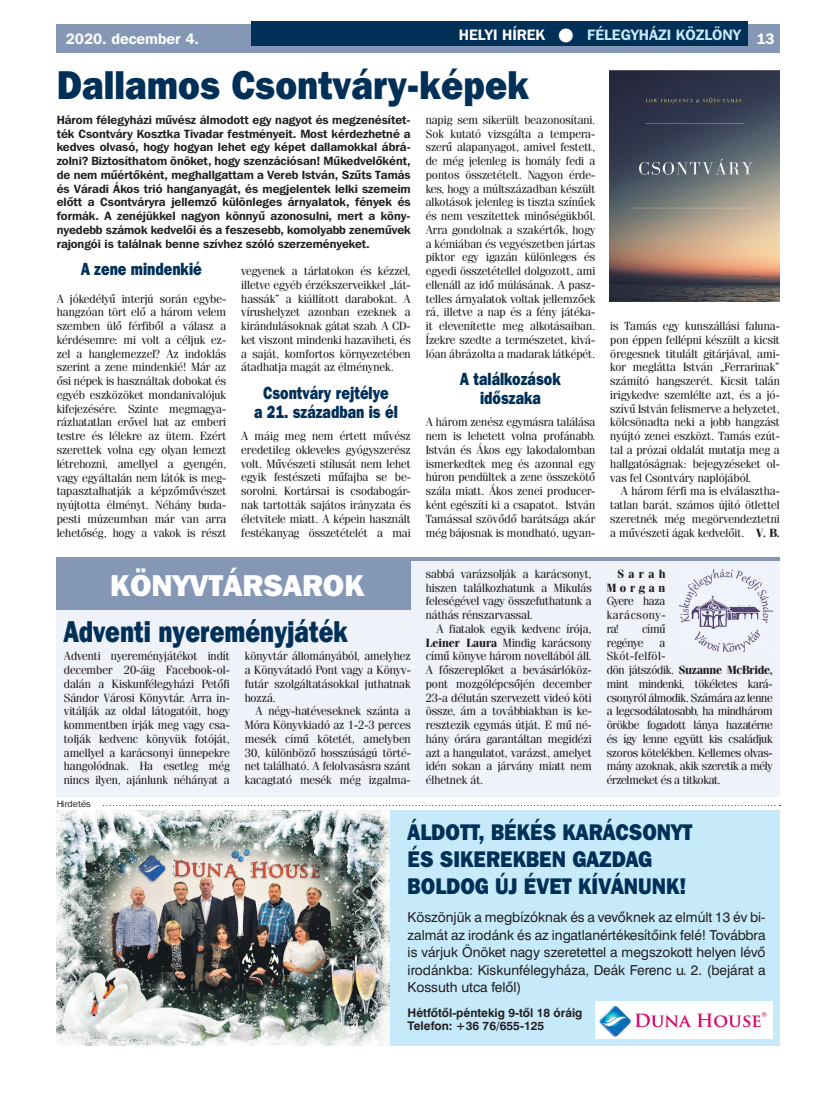
<style>
.page{position:relative;width:833px;height:1099px;background:#fff}
.page>*{position:absolute;margin:0;border:0;box-sizing:border-box;transform-origin:0 0}
.t1{font:40px "Franklin Gothic Hv PFL";color:#002f57;scale:.9 1}
.t2{font:30px "Franklin Gothic Hv PFL";color:#002f57;scale:.8 1}
.t3{font:30px "Franklin Gothic Hv PFL";color:#fff}
.t4{font:22.5px/27px "Franklin Gothic Hv PFL";color:#002f57;scale:.9 1}
.t5{font:17.5px/18.8px "Franklin Gothic Hv PFL";color:#002f57;text-align:center;scale:.8 1}
.t6{font:700 15px "Franklin Gothic PFL";color:#c6eafa}
.t7{font:700 15px "Franklin Gothic PFL";color:#fff}
.t8{font:13.75px/17.5px "Swiss 721 PFL";color:#231f20;text-align:justify}
.t9{font:11.88px/13.8px "Fenice PFL";color:#231f20;text-align:justify}
.t10{font:700 11.88px/13.8px "Franklin Gothic PFL";color:#231f20;text-align:justify}
.t11{font:11.88px/13.8px "Fenice PFL";letter-spacing:-.02em;color:#231f20}
.t12{font:700 11.88px/13.8px "Swiss 721 PFL";color:#231f20}
.t13{font:700 11.88px/13.8px "Fenice PFL";letter-spacing:.31em;color:#231f20;text-align:right}
.t14{font:9.5px "Franklin Gothic PFL";color:#231f20;scale:1.05 1}
.s1{color:#fff}
.s2{font-weight:700}
</style>
<div class="page">
<div style="left:57px;top:25px;width:723px;height:28px;background:#8498b6"></div>
<div style="left:252px;top:21px;width:496px;height:25px;background:#002f57"></div>
<div style="left:57px;top:810px;width:723px;height:235px;background:#c6eafa"></div>
<img style="left:57px;top:810px;width:333px;height:235px">
<img style="left:595px;top:1001px;width:177px;height:37px">
<div style="left:57px;top:560px;width:723px;height:236px;background:#eff2f9"></div>
<div style="left:57px;top:560px;width:354px;height:50px;background:#8498b6"></div>
<img style="left:679px;top:569px;width:93px;height:82px">
<hr style="left:57px;top:557px;width:723px;height:3px;background:#8498b6">
<svg style="left:103px;top:805px;width:677px;height:1px"></svg>
<img style="left:609px;top:71px;width:171px;height:230px">
<p class="t7" style="left:66px;top:29px;width:135px">2020. december 4.</p>
<p class="t6" style="left:459px;top:25px;width:317px"><span class="s1">HELYI HÍREK</span> <span class="s1">●</span> FÉLEGYHÁZI KÖZLÖNY <span class="s1">13</span></p>
<h1 class="t1" style="left:57px;top:59px;width:526px">Dallamos Csontváry-képek</h1>
<p class="t10" style="left:57px;top:112px;width:355px">Három félegyházi művész álmodott egy nagyot és megzenésítet&shy;ték Csontváry Kosztka Tivadar festményeit. Most kérdezhetné a kedves olvasó, hogy hogyan lehet egy képet dallamokkal ábrá&shy;zolni? Biztosíthatom önöket, hogy szenzációsan! Műkedvelőként, de nem műértőként, meghallgattam a Vereb István, Szűts Tamás és Váradi Ákos trió hanganyagát, és megjelentek lelki szemeim előtt a Csontváryra jellemző különleges árnyalatok, fények és formák. A zenéjükkel nagyon könnyű azonosulni, mert a köny&shy;nyedebb számok kedvelői és a feszesebb, komolyabb zeneművek rajongói is találnak benne szívhez szóló szerzeményeket.</p>
<h3 class="t5" style="left:81px;top:259px;width:152px">A zene mindenkié</h3>
<p class="t9" style="left:57px;top:291px;width:171px">A jókedélyű interjú során egybe&shy;hangzóan tört elő a három velem szemben ülő férfiből a válasz a kérdésemre: mi volt a céljuk ez&shy;zel a hanglemezzel? Az indoklás szerint a zene mindenkié! Már az ősi népek is használtak dobokat és egyéb eszközöket mondanivalójuk kifejezésére. Szinte megmagya&shy;rázhatatlan erővel hat az emberi testre és lélekre az ütem. Ezért szerettek volna egy olyan lemezt létrehozni, amellyel a gyengén, vagy egyáltalán nem látók is meg&shy;tapasztalhatják a képzőművészet nyújtotta élményt. Néhány buda&shy;pesti múzeumban már van arra lehetőség, hogy a vakok is részt</p>
<p class="t9" style="left:426px;top:113px;width:171px">napig sem sikerült beazonosítani.<br>Sok kutató vizsgálta a tempera&shy;szerű alapanyagot, amivel festett, de még jelenleg is homály fedi a pontos összetételt. Nagyon érde&shy;kes, hogy a múltszázadban készült alkotások jelenleg is tiszta színűek és nem veszítettek minőségükből.<br>Arra gondolnak a szakértők, hogy a kémiában és vegyészetben jártas piktor egy igazán különleges és egyedi összetétellel dolgozott, ami ellenáll az idő múlásának. A pasz&shy;telles árnyalatok voltak jellemzőek rá, illetve a nap és a fény játéka&shy;it elevenítette meg alkotásaiban.<br>Ízekre szedte a természetet, kivá&shy;lóan ábrázolta a madarak látképét.</p>
<h3 class="t5" style="left:460px;top:369px;width:127px">A találkozások időszaka</h3>
<p class="t9" style="left:426px;top:415px;width:171px">A három zenész egymásra találása nem is lehetett volna profánabb.<br>István és Ákos egy lakodalomban ismerkedtek meg és azonnal egy húron pendültek a zene összekötő szála miatt. Ákos zenei producer&shy;ként egészíti ki a csapatot. István Tamással szövődő barátsága akár még bájosnak is mondható, ugyan-</p>
<p class="t9" style="left:241px;top:264px;width:171px">vegyenek a tárlatokon és kézzel, illetve egyéb érzékszerveikkel „lát&shy;hassák” a kiállított darabokat. A vírushelyzet azonban ezeknek a kirándulásoknak gátat szab. A CD&shy;ket viszont mindenki hazaviheti, és a saját, komfortos környezetében átadhatja magát az élménynek.</p>
<h3 class="t5" style="left:254px;top:383px;width:181px">Csontváry rejtélye<br>a 21. században is él</h3>
<p class="t9" style="left:241px;top:429px;width:171px">A máig meg nem értett művész eredetileg okleveles gyógyszerész volt. Művészeti stílusát nem lehet egyik festészeti műfajba se be&shy;sorolni. Kortársai is csodabogár&shy;nak tartották sajátos irányzata és életvitele miatt. A képein használt festékanyag összetételét a mai</p>
<h2 class="t3" style="left:110px;top:566px;width:255px">KÖNYVTÁRSAROK</h2>
<h2 class="t2" style="left:64px;top:611px;width:357px">Adventi nyereményjáték</h2>
<p class="t9" style="left:64px;top:649px;width:167px">Adventi nyereményjátékot indít december 20-áig Facebook-ol&shy;dalán a Kiskunfélegyházi Petőfi Sándor Városi Könyvtár. Arra in&shy;vitálják az oldal látogatóit, hogy kommentben írják meg vagy csa&shy;tolják kedvenc könyvük fotóját, amellyel a karácsonyi ünnepekre hangolódnak. Ha esetleg még nincs ilyen, ajánlunk néhányat a</p>
<p class="t9" style="left:245px;top:649px;width:167px">könyvtár állományából, amelyhez a Könyvátadó Pont vagy a Könyv&shy;futár szolgáltatásokkal juthatnak hozzá.</p>
<p class="t9" style="left:245px;top:704px;width:167px;text-indent:11px">A négy-hatéveseknek szánta a Móra Könyvkiadó az 1-2-3 perces mesék című kötetét, amelyben 30, különböző hosszúságú törté&shy;net található. A felolvasásra szánt kacagtató mesék még izgalma-</p>
<p class="t14" style="left:57px;top:799px;width:34px">Hirdetés</p>
<p class="t9" style="left:426px;top:566px;width:167px">sabbá varázsolják a karácsonyt, hiszen találkozhatunk a Mikulás feleségével vagy összefuthatunk a náthás rénszarvassal.</p>
<p class="t9" style="left:426px;top:621px;width:167px;text-indent:11px">A fiatalok egyik kedvenc írója, <span class="s2">Leiner Laura</span> Mindig karácsony című könyve három novellából áll.<br>A főszereplőket a bevásárlóköz&shy;pont mozgólépcsőjén december 23-a délután szervezett videó köti össze, ám a továbbiakban is ke&shy;resztezik egymás útját. E mű né&shy;hány órára garantáltan megidézi azt a hangulatot, varázst, amelyet idén sokan a járvány miatt nem élhetnek át.</p>
<p class="t9" style="left:610px;top:319px;width:171px">is Tamás egy kunszállási faluna&shy;pon éppen fellépni készült a kicsit öregesnek titulált gitárjával, ami&shy;kor meglátta István „Ferrarinak” számító hangszerét. Kicsit talán irigykedve szemlélte azt, és a jó&shy;szívű István felismerve a helyzetet, kölcsönadta neki a jobb hangzást nyújtó zenei eszközt. Tamás ezút&shy;tal a prózai oldalát mutatja meg a hallgatóságnak: bejegyzéseket ol&shy;vas fel Csontváry naplójából.</p>
<p class="t9" style="left:610px;top:484px;width:171px;text-indent:11px">A három férfi ma is elválasztha&shy;tatlan barát, számos újító ötlettel szeretnék még megörvendeztetni a művészeti ágak kedvelőit. <span class="s2">V. B.</span></p>
<p class="t13" style="left:607px;top:566px;width:60px">Sarah<br>Morgan</p>
<p class="t9" style="left:607px;top:594px;width:60px">Gyere haza karácsony&shy;ra!</p>
<p class="t11" style="left:607px;top:621px;width:60px;text-indent:35px">című regénye</p>
<p class="t11" style="left:607px;top:635px;width:167px;text-indent:53px">a<br>Skót-felföl-<br>dön játszódik. <span class="s2">Suzanne McBride, </span>mint mindenki, tökéletes kará&shy;csonyról álmodik. Számára az lenne a legcsodálatosabb, ha mindhárom örökbe fogadott lánya hazatérne és így lenne együtt kis családjuk szoros kötelékben. Kellemes olvas&shy;mány azoknak, akik szeretik a mély érzelmeket és a titkokat.</p>
<h3 class="t4" style="left:407px;top:818px;width:318px">ÁLDOTT, BÉKÉS KARÁCSONYT<br>ÉS SIKEREKBEN GAZDAG<br>BOLDOG ÚJ ÉVET KÍVÁNUNK!</h3>
<p class="t8" style="left:407px;top:908px;width:359px">Köszönjük a megbízóknak és a vevőknek az elmúlt 13 év bi&shy;zalmát az irodánk és az ingatlanértékesítőink felé! Továbbra is várjuk Önöket nagy szeretettel a megszokott helyen lévő irodánkba: Kiskunfélegyháza, Deák Ferenc u. 2. (bejárat a Kossuth utca felől)</p>
<p class="t12" style="left:407px;top:1005px;width:176px">Hétfőtől-péntekig 9-től 18 óráig<br>Telefon: +36 76/655-125</p>
</div>
